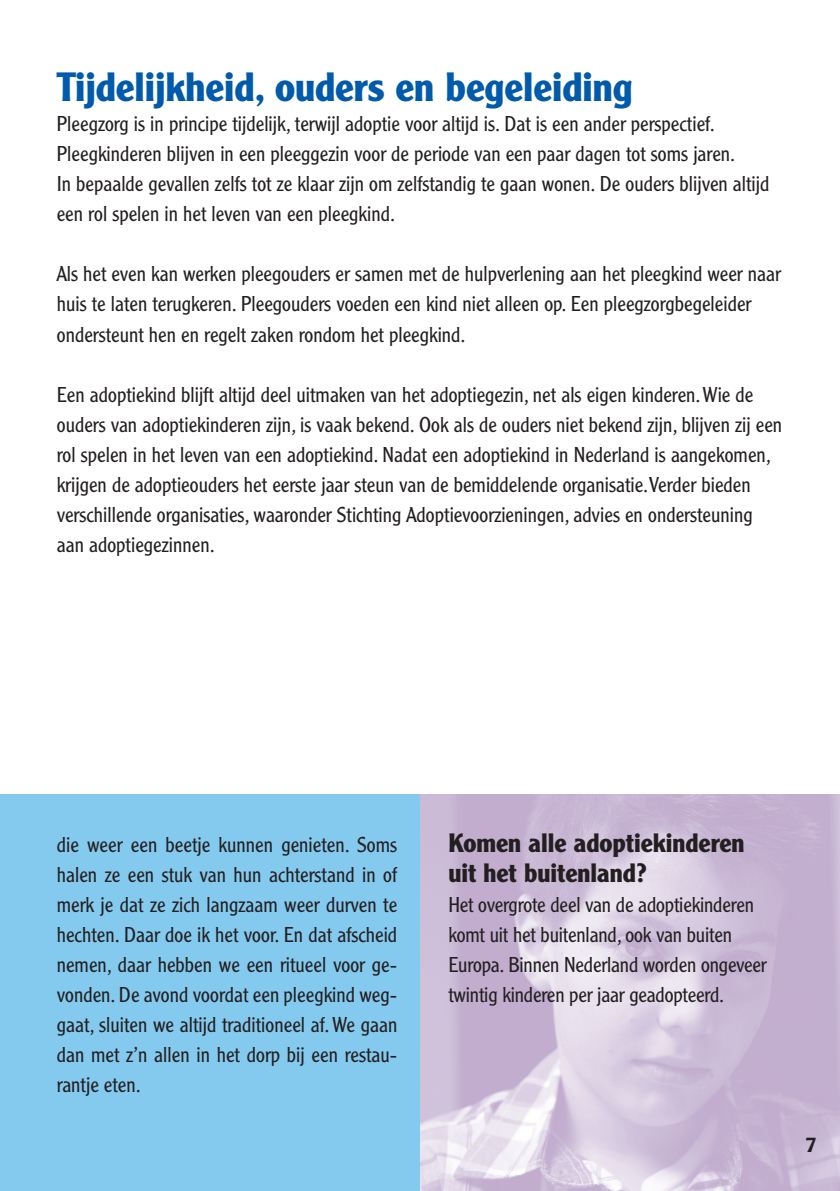
<style>
.page{position:relative;width:840px;height:1191px;background:#fff}
.page>*{position:absolute;margin:0;border:0;box-sizing:border-box;transform-origin:0 0}
.t1{font:700 40px "Clearface Gothic LT Std";color:#015aaa}
.t2{font:700 26px/30px "Clearface Gothic LT Std";color:#231f20}
.t3{font:300 21px/30px "Clearface Gothic LT Std";color:#231f20}
.t4{font:500 21px "Clearface Gothic LT Std";color:#231f20}
</style>
<div class="page">
<div style="left:0;top:794px;width:839px;height:397px;background:#84caef"></div>
<img style="left:420px;top:794px;width:419px;height:397px">
<h1 class="t1" style="left:57px;top:64px;width:577px">Tijdelijkheid, ouders en begeleiding</h1>
<p class="t3" style="left:57px;top:109px;width:714px">Pleegzorg is in principe tijdelijk, terwijl adoptie voor altijd is. Dat is een ander perspectief.<br>Pleegkinderen blijven in een pleeggezin voor de periode van een paar dagen tot soms jaren.<br>In bepaalde gevallen zelfs tot ze klaar zijn om zelfstandig te gaan wonen. De ouders blijven altijd een rol spelen in het leven van een pleegkind.</p>
<p class="t3" style="left:57px;top:259px;width:725px">Als het even kan werken pleegouders er samen met de hulpverlening aan het pleegkind weer naar huis te laten terugkeren. Pleegouders voeden een kind niet alleen op. Een pleegzorgbegeleider ondersteunt hen en regelt zaken rondom het pleegkind.</p>
<p class="t3" style="left:57px;top:379px;width:726px">Een adoptiekind blijft altijd deel uitmaken van het adoptiegezin, net als eigen kinderen. Wie de ouders van adoptiekinderen zijn, is vaak bekend. Ook als de ouders niet bekend zijn, blijven zij een rol spelen in het leven van een adoptiekind. Nadat een adoptiekind in Nederland is aangekomen, krijgen de adoptieouders het eerste jaar steun van de bemiddelende organisatie. Verder bieden verschillende organisaties, waaronder Stichting Adoptievoorzieningen, advies en ondersteuning aan adoptiegezinnen.</p>
<p class="t3" style="left:57px;top:829px;width:342px;text-align:justify">die weer een beetje kunnen genieten. Soms halen ze een stuk van hun achterstand in of merk je dat ze zich langzaam weer durven te hechten. Daar doe ik het voor. En dat afscheid nemen, daar hebben we een ritueel voor ge&shy;vonden. De avond voordat een pleegkind weg&shy;gaat, sluiten we altijd traditioneel af. We gaan dan met z’n allen in het dorp bij een restau&shy;rantje eten.</p>
<p class="t2" style="left:448px;top:827px;width:297px">Komen alle adoptiekinderen uit het buitenland?</p>
<p class="t3" style="left:448px;top:889px;width:320px">Het overgrote deel van de adoptiekinderen komt uit het buitenland, ook van buiten Europa. Binnen Nederland worden ongeveer twintig kinderen per jaar geadopteerd.</p>
<p class="t4" style="left:805px;top:1131px;width:12px">7</p>
</div>
